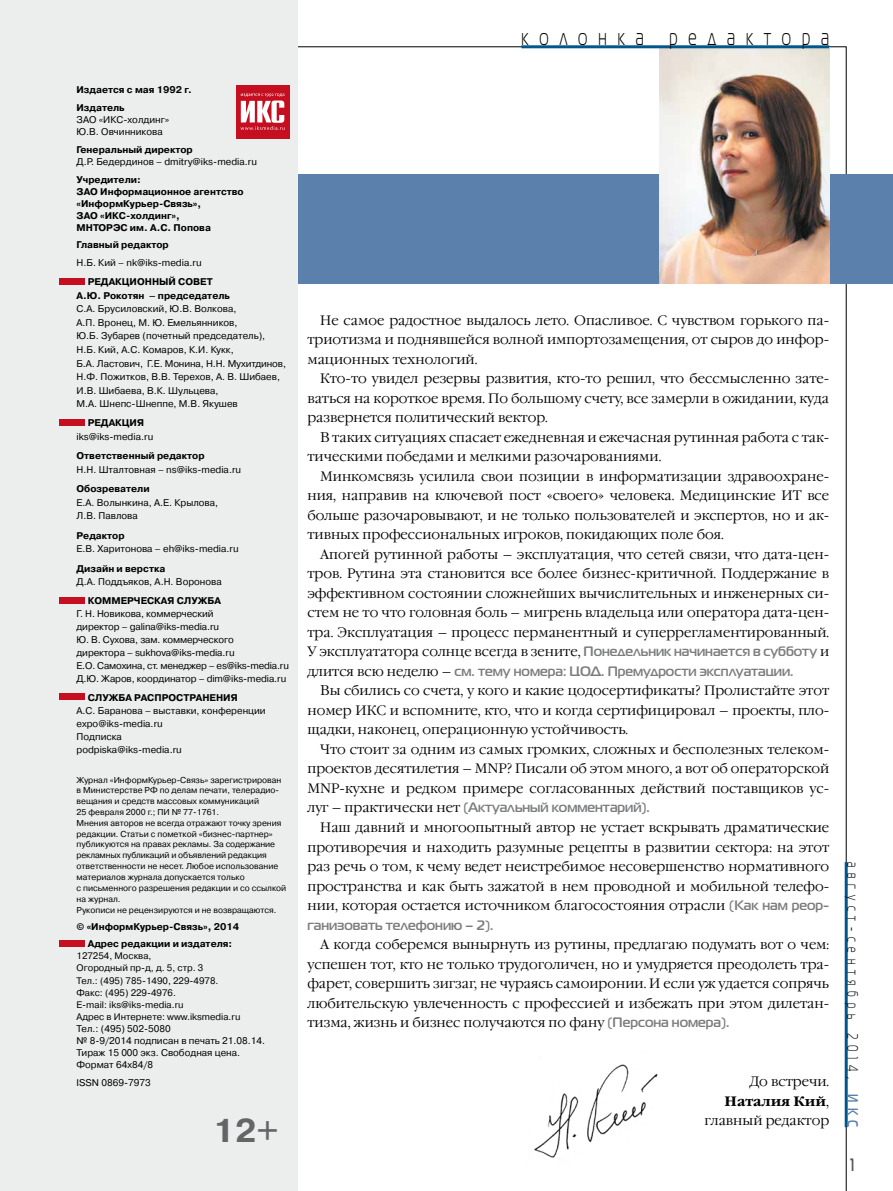
<style>
.page{position:relative;width:893px;height:1191px;background:#fff}
.page>*{position:absolute;margin:0;border:0;box-sizing:border-box;transform-origin:0 0}
.t1{font:700 33px "Pragmatica C";color:#646567}
.t2{font:22.5px "Magistral C";letter-spacing:.7em;color:#000;scale:.7 1}
.t3{font:700 18px "Magistral C";color:#58585a;scale:.7 1}
.t4{font:15px "Magistral C";letter-spacing:.55em;color:#000;scale:.7 1}
.t5{font:300 13.65px/19.5px "Garamond C";color:#000;text-align:justify}
.t6{font:700 13.65px "Magistral C";color:#7b7c7e}
.t7{font:9.75px/13.5px "Pragmatica C";color:#000}
.t8{font:700 9.75px/12px "Pragmatica C";color:#000}
.t9{font:9.45px/12px "Pragmatica C";color:#000}
.t10{font:8.55px/10.8px "Pragmatica C";color:#000}
.s1{font-family:"Magistral C";font-weight:700;color:#7b7c7e}
.s2{font-family:"Garamond C";font-weight:300;color:#000}
.s3{font-weight:700}
.s4{font-weight:700;color:#5a80ab}
</style>
<div class="page">
<div style="left:284px;top:174px;width:609px;height:110px;background:#5a80ab"></div>
<img style="left:534px;top:1064px;width:124px;height:94px">
<img style="left:660px;top:48px;width:169px;height:236px">
<hr style="left:845px;top:862px;width:3px;height:265px;background:#00578d">
<hr style="left:521px;top:45px;width:308px;height:3px;background:#00578d">
<div style="left:0;top:0;width:298px;height:1191px;background:#eceded"></div>
<div style="left:60px;top:278px;width:25px;height:6px;background:#c50e1f"></div>
<div style="left:60px;top:419px;width:25px;height:6px;background:#c50e1f"></div>
<div style="left:60px;top:597px;width:25px;height:6px;background:#c50e1f"></div>
<div style="left:60px;top:693px;width:25px;height:7px;background:#c50e1f"></div>
<div style="left:60px;top:940px;width:25px;height:6px;background:#c50e1f"></div>
<div style="left:236px;top:85px;width:53px;height:53px;background:#c50e1f"></div>
<svg style="left:241px;top:93px;width:43px;height:37px"></svg>
<p class="t8" style="left:77px;top:80px;width:117px;line-height:18px">Издается с мая 1992 г.<br>Издатель</p>
<p class="t7" style="left:77px;top:113px;width:94px;line-height:12px">ЗАО «ИКС-холдинг»<br>Ю.В. Овчинникова</p>
<p class="t8" style="left:77px;top:143px;width:118px">Генеральный директор</p>
<p class="t7" style="left:77px;top:154px;width:182px">Д.Р. Бедердинов – dmitry@iks-media.ru</p>
<p class="t8" style="left:77px;top:173px;width:169px">Учредители:<br>ЗАО Информационное агентство «ИнформКурьер-Связь»,<br>ЗАО «ИКС-холдинг»,<br>МНТОРЭС им. А.С. Попова</p>
<p class="t8" style="left:77px;top:239px;width:94px">Главный редактор</p>
<p class="t7" style="left:77px;top:256px;width:127px">Н.Б. Кий – nk@iks-media.ru</p>
<p class="t8" style="left:77px;top:275px;width:155px;line-height:13.5px;text-indent:11px">РЕДАКЦИОННЫЙ СОВЕТ<br>А.Ю. Рокотян – председатель</p>
<p class="t7" style="left:77px;top:302px;width:211px">С.А. Брусиловский, Ю.В. Волкова,<br>А.П. Вронец, М. Ю. Емельянников,<br>Ю.Б. Зубарев (почетный председатель), Н.Б. Кий, А.С. Комаров, К.И. Кукк,<br>Б.А. Ластович, Г.Е. Монина, Н.Н. Мухитдинов, Н.Ф. Пожитков, В.В. Терехов, А. В. Шибаев, И.В. Шибаева, В.К. Шульцева,<br>М.А. Шнепс-Шнеппе, М.В. Якушев</p>
<p class="t8" style="left:88px;top:417px;width:58px">РЕДАКЦИЯ</p>
<p class="t7" style="left:77px;top:430px;width:78px">iks@iks-media.ru</p>
<p class="t8" style="left:77px;top:450px;width:130px">Ответственный редактор</p>
<p class="t7" style="left:77px;top:463px;width:166px">Н.Н. Шталтовная – ns@iks-media.ru</p>
<p class="t8" style="left:77px;top:483px;width:75px">Обозреватели</p>
<p class="t7" style="left:77px;top:496px;width:143px">Е.А. Волынкина, А.Е. Крылова,<br>Л.В. Павлова</p>
<p class="t8" style="left:77px;top:529px;width:50px">Редактор</p>
<p class="t7" style="left:77px;top:542px;width:164px">Е.В. Харитонова – eh@iks-media.ru</p>
<p class="t8" style="left:77px;top:562px;width:90px">Дизайн и верстка</p>
<p class="t7" style="left:77px;top:575px;width:147px">Д.А. Поддъяков, А.Н. Воронова</p>
<p class="t8" style="left:88px;top:595px;width:135px">КОММЕРЧЕСКАЯ СЛУЖБА</p>
<p class="t7" style="left:77px;top:607px;width:214px;line-height:12.9px">Г. Н. Новикова, коммерческий<br>директор – galina@iks-media.ru<br>Ю. В. Сухова, зам. коммерческого<br>директора – sukhova@iks-media.ru<br>Е.О. Самохина, ст. менеджер – es@iks-media.ru Д.Ю. Жаров, координатор – dim@iks-media.ru</p>
<p class="t8" style="left:88px;top:692px;width:151px">СЛУЖБА РАСПРОСТРАНЕНИЯ</p>
<p class="t7" style="left:77px;top:704px;width:191px;line-height:12.9px">А.С. Баранова – выставки, конференции expo@iks-media.ru<br>Подписка<br>podpiska@iks-media.ru</p>
<p class="t10" style="left:77px;top:774px;width:211px">Журнал «ИнформКурьер-Связь» зарегистрирован в Министерстве РФ по делам печати, телерадио&shy;вещания и средств массовых коммуникаций<br>25 февраля 2000 г.; ПИ № 77-1761.<br>Мнения авторов не всегда отражают точку зрения редакции. Статьи с пометкой «бизнес-партнер» публикуются на правах рекламы. За содержание рекламных публикаций и объявлений редакция ответственности не несет. Любое использование материалов журнала допускается только<br>с письменного разрешения редакции и со ссылкой на журнал.<br>Рукописи не рецензируются и не возвращаются.</p>
<p class="t8" style="left:77px;top:917px;width:164px;line-height:18px;text-align:center">© «ИнформКурьер-Связь», 2014<br>Адрес редакции и издателя:</p>
<p class="t9" style="left:77px;top:950px;width:165px">127254, Москва,<br>Огородный пр-д, д. 5, стр. 3<br>Тел.: (495) 785-1490, 229-4978.<br>Факс: (495) 229-4976.<br>E-mail: iks@iks-media.ru<br>Адрес в Интернете: www.iksmedia.ru</p>
<p class="t7" style="left:77px;top:1022px;width:190px;line-height:12px">Тел.: (495) 502-5080<br>№ 8-9/2014 подписан в печать 21.08.14.<br>Тираж 15 000 экз. Свободная цена.<br>Формат 64х84/8</p>
<p class="t7" style="left:77px;top:1075px;width:76px">ISSN 0869-7973</p>
<h1 class="t1" style="left:213px;top:1112px;width:67px">12+</h1>
<h2 class="t2" style="left:521px;top:26px;width:441px">колонка редактора</h2>
<p class="t5" style="left:307px;top:311px;width:523px;text-indent:13px">Не самое радостное выдалось лето. Опасливое. С чувством горького па&shy;триотизма и поднявшейся волной импортозамещения, от сыров до инфор&shy;мационных технологий.</p>
<p class="t5" style="left:307px;top:369px;width:523px;text-indent:13px">Кто-то увидел резервы развития, кто-то решил, что бессмысленно зате&shy;ваться на короткое время. По большому счету, все замерли в ожидании, куда развернется политический вектор.</p>
<p class="t5" style="left:307px;top:428px;width:523px;text-indent:13px">В таких ситуациях спасает ежедневная и ежечасная рутинная работа с так&shy;тическими победами и мелкими разочарованиями.</p>
<p class="t5" style="left:307px;top:467px;width:523px;text-indent:13px">Минкомсвязь усилила свои позиции в информатизации здравоохране&shy;ния, направив на ключевой пост «своего» человека. Медицинские ИТ все больше разочаровывают, и не только пользователей и экспертов, но и ак&shy;тивных профессиональных игроков, покидающих поле боя.</p>
<p class="t5" style="left:307px;top:545px;width:523px;text-indent:13px">Апогей рутинной работы – эксплуатация, что сетей связи, что дата-цен&shy;тров. Рутина эта становится все более бизнес-критичной. Поддержание в эффективном состоянии сложнейших вычислительных и инженерных си&shy;стем не то что головная боль – мигрень владельца или оператора дата-цен&shy;тра. Эксплуатация – процесс перманентный и суперрегламентированный.<br>У эксплуататора солнце всегда в зените, <span class="s1">Понедельник начинается в субботу</span> и</p>
<p class="t6" style="left:307px;top:663px;width:488px"><span class="s2">длится всю неделю –</span> см. тему номера: ЦОД. Премудрости эксплуатации.</p>
<p class="t5" style="left:307px;top:681px;width:523px;text-indent:13px">Вы сбились со счета, у кого и какие цодосертификаты? Пролистайте этот номер ИКС и вспомните, кто, что и когда сертифицировал – проекты, пло&shy;щадки, наконец, операционную устойчивость.</p>
<p class="t5" style="left:307px;top:740px;width:523px;text-indent:13px">Что стоит за одним из самых громких, сложных и бесполезных телеком&shy;проектов десятилетия – MNP? Писали об этом много, а вот об операторской MNP-кухне и редком примере согласованных действий поставщиков ус-</p>
<p class="t6" style="left:307px;top:799px;width:344px"><span class="s2">луг – практически нет</span> (Актуальный комментарий).</p>
<p class="t5" style="left:307px;top:818px;width:523px;text-indent:13px">Наш давний и многоопытный автор не устает вскрывать драматические противоречия и находить разумные рецепты в развитии сектора: на этот раз речь о том, к чему ведет неистребимое несовершенство нормативного пространства и как быть зажатой в нем проводной и мобильной телефо&shy;нии, которая остается источником благосостояния отрасли <span class="s1">(Как нам реор-</span></p>
<p class="t6" style="left:307px;top:916px;width:188px">ганизовать телефонию – 2).</p>
<p class="t5" style="left:307px;top:935px;width:523px;text-indent:13px">А когда соберемся вынырнуть из рутины, предлагаю подумать вот о чем: успешен тот, кто не только трудоголичен, но и умудряется преодолеть тра&shy;фарет, совершить зигзаг, не чураясь самоиронии. И если уж удается сопрячь любительскую увлеченность с профессией и избежать при этом дилетан&shy;тизма, жизнь и бизнес получаются по фану <span class="s1">(Персона номера).</span></p>
<p class="t5" style="left:704px;top:1072px;width:126px;text-align:right">До встречи.<br><span class="s3">Наталия Кий</span>, главный редактор</p>
<p class="t4" style="left:861px;top:862px;width:380px;rotate:90deg">август-сентябрь 2014, <span class="s4">ИКС</span></p>
<h3 class="t3" style="left:850px;top:1154px;width:7px">1</h3>
</div>
